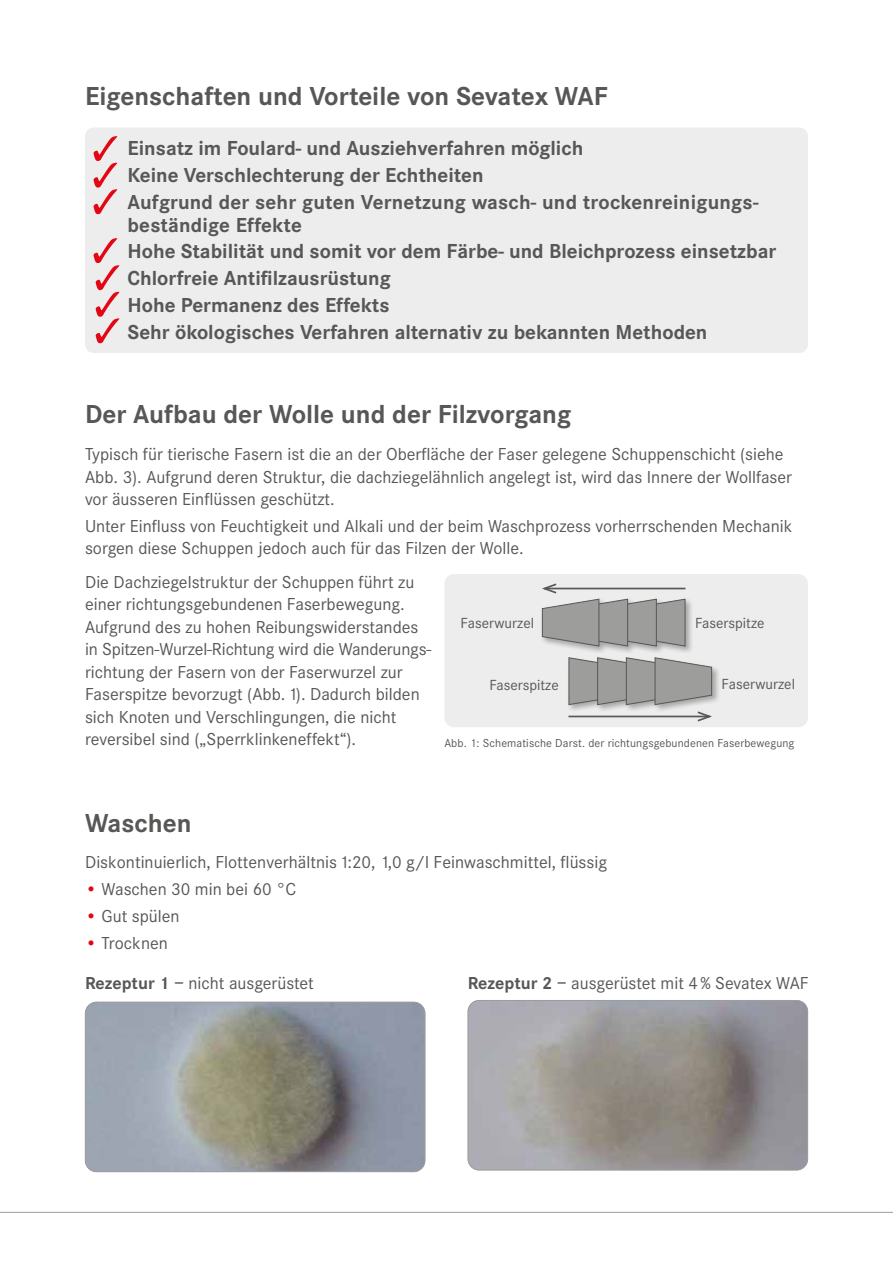
<style>
.page{position:relative;width:893px;height:1263px;background:#fff}
.page>*{position:absolute;margin:0;border:0;box-sizing:border-box;transform-origin:0 0}
.t1{font:700 27px "Corporate S";color:#575756}
.t2{font:700 21px/26.7px "Corporate S";color:#575756}
.t3{font:18px/22.5px "Corporate S";color:#575756}
.t4{font:15.15px "Corporate S";color:#575756}
.t5{font:12px "Corporate S";letter-spacing:.01em;color:#575756}
.s1{color:#e30613}
.s2{font-weight:700}
.s3{font-weight:600}
</style>
<div class="page">
<hr style="left:0;top:1212px;width:893px;height:1px;background:#9d9d9c">
<img style="left:85px;top:1002px;width:340px;height:170px">
<div style="left:85px;top:1002px;width:340px;height:170px;border:1px solid #9d9d9c;border-radius:11px"></div>
<img style="left:468px;top:1000px;width:340px;height:170px">
<div style="left:468px;top:1000px;width:340px;height:170px;border:1px solid #9d9d9c;border-radius:11px"></div>
<div style="left:85px;top:128px;width:723px;height:225px;background:#ededed;border-radius:9px"></div>
<svg style="left:94px;top:136px;width:23px;height:78px"></svg>
<div style="left:444px;top:574px;width:364px;height:153px;background:#ededed;border-radius:10px"></div>
<div style="left:540px;top:597px;width:154px;height:57px;background:#000;opacity:.3"></div>
<div style="left:567px;top:656px;width:153px;height:57px;background:#000;opacity:.3"></div>
<svg style="left:568px;top:657px;width:146px;height:65px"></svg>
<svg style="left:540px;top:583px;width:146px;height:64px"></svg>
<svg style="left:94px;top:238px;width:25px;height:105px"></svg>
<h1 class="t1" style="left:85px;top:80px;width:524px">Eigenschaften und Vorteile von Sevatex WAF</h1>
<p class="t2" style="left:128px;top:136px;width:632px">Einsatz im Foulard- und Ausziehverfahren möglich<br>Keine Verschlechterung der Echtheiten<br>Aufgrund der sehr guten Vernetzung wasch- und trockenreinigungs-</p>
<p class="t2" style="left:128px;top:212px;width:650px">beständige Effekte<br>Hohe Stabilität und somit vor dem Färbe- und Bleichprozess einsetzbar Chlorfreie Antifilzausrüstung<br>Hohe Permanenz des Effekts<br>Sehr ökologisches Verfahren alternativ zu bekannten Methoden</p>
<h1 class="t1" style="left:85px;top:399px;width:488px">Der Aufbau der Wolle und der Filzvorgang</h1>
<p class="t3" style="left:85px;top:443px;width:709px">Typisch für tierische Fasern ist die an der Oberfläche der Faser gelegene Schuppenschicht (siehe<br>Abb. 3). Aufgrund deren Struktur, die dachziegelähnlich angelegt ist, wird das Innere der Wollfaser vor äusseren Einflüssen geschützt.</p>
<p class="t3" style="left:85px;top:515px;width:709px">Unter Einfluss von Feuchtigkeit und Alkali und der beim Waschprozess vorherrschenden Mechanik sorgen diese Schuppen jedoch auch für das Filzen der Wolle.</p>
<p class="t3" style="left:85px;top:571px;width:348px">Die Dachziegelstruktur der Schuppen führt zu einer richtungsgebundenen Faserbewegung.<br>Aufgrund des zu hohen Reibungswiderstandes in Spitzen-Wurzel-Richtung wird die Wanderungs&shy;richtung der Fasern von der Faserwurzel zur Faserspitze bevorzugt (Abb. 1). Dadurch bilden sich Knoten und Verschlingungen, die nicht reversibel sind („Sperrklinkeneffekt“).</p>
<p class="t4" style="left:461px;top:615px;width:75px">Faserwurzel</p>
<p class="t4" style="left:695px;top:615px;width:71px">Faserspitze</p>
<p class="t4" style="left:489px;top:676px;width:71px">Faserspitze</p>
<p class="t4" style="left:722px;top:676px;width:75px">Faserwurzel</p>
<p class="t5" style="left:444px;top:736px;width:352px">Abb. 1: Schematische Darst. der richtungsgebundenen Faserbewegung</p>
<h1 class="t1" style="left:85px;top:807px;width:108px">Waschen</h1>
<p class="t3" style="left:85px;top:851px;width:523px">Diskontinuierlich, Flottenverhältnis 1:20, 1,0 g/l Feinwaschmittel, flüssig</p>
<p class="t3" style="left:85px;top:878px;width:213px"><span class="s1">•</span> Waschen 30 min bei 60 °C</p>
<p class="t3" style="left:85px;top:905px;width:96px"><span class="s1">•</span> Gut spülen</p>
<p class="t3" style="left:85px;top:931px;width:84px"><span class="s1">•</span> Trocknen</p>
<p class="t3" style="left:85px;top:972px;width:230px"><span class="s2">Rezeptur 1</span> <span class="s3">–</span> nicht ausgerüstet</p>
<p class="t3" style="left:468px;top:972px;width:342px"><span class="s2">Rezeptur 2</span> <span class="s3">–</span> ausgerüstet mit 4% Sevatex WAF</p>
</div>
